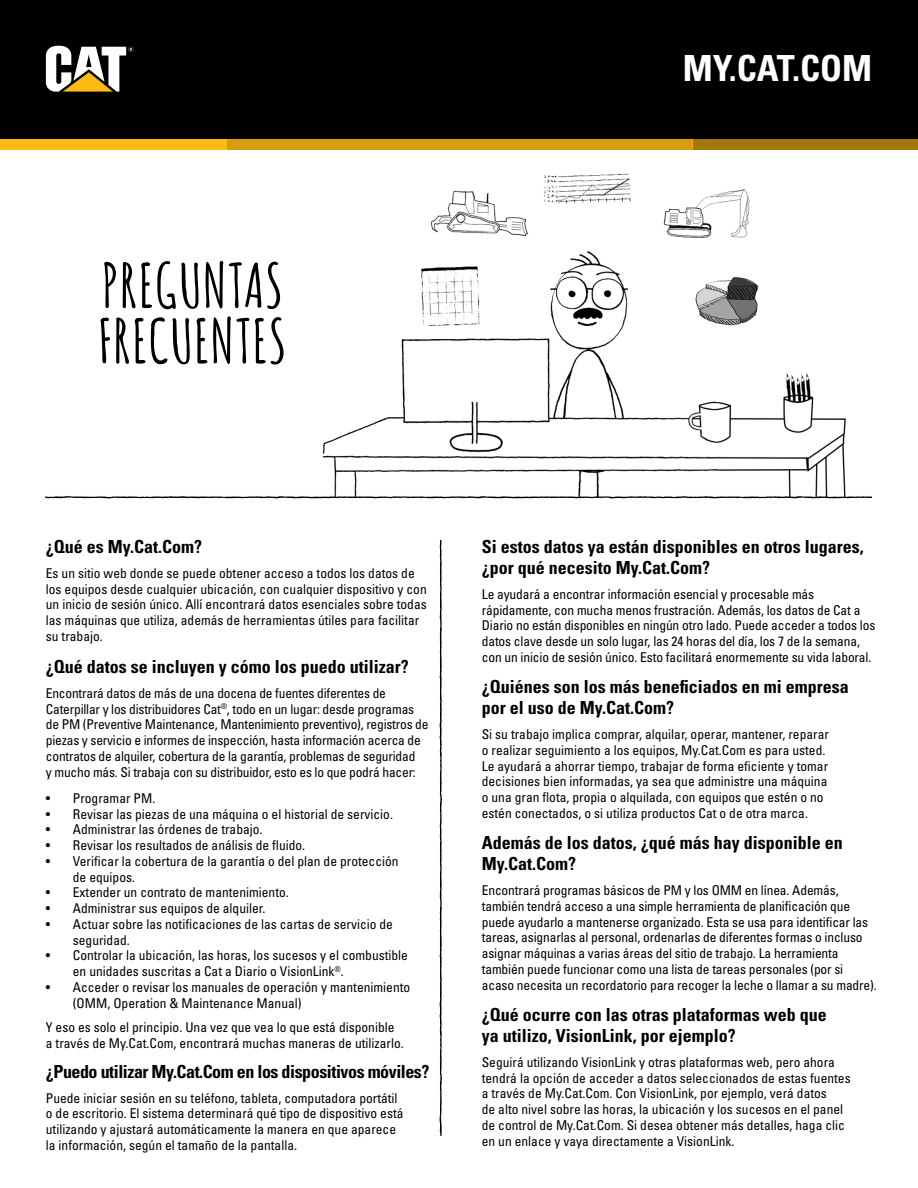
<style>
.page{position:relative;width:918px;height:1188px;background:#fff}
.page>*{position:absolute;margin:0;border:0;box-sizing:border-box;transform-origin:0 0}
.t1{font:700 60px/55.5px "Amatic";letter-spacing:.05em;color:#000}
.t2{font:700 condensed 36px "Univers LT Std";color:#fff}
.t3{font:700 condensed 18px/21px "Univers LT Std";color:#000}
.t4{font:700 condensed 18px "Univers LT Std";letter-spacing:-.025em;color:#000}
.t5{font:condensed 13.5px/15.8px "Univers LT Std";color:#000}
</style>
<div class="page">
<img style="left:45px;top:173px;width:801px;height:325px">
<div style="left:0;top:0;width:918px;height:150px;background:#000"></div>
<svg style="left:46px;top:46px;width:88px;height:46px"></svg>
<div style="left:693px;top:139px;width:225px;height:11px;background:#a3780b"></div>
<div style="left:0;top:139px;width:226px;height:11px;background:#fdba12"></div>
<div style="left:226px;top:139px;width:467px;height:11px;background:#d69d0f"></div>
<img style="left:439px;top:540px;width:4px;height:283px">
<img style="left:439px;top:823px;width:4px;height:312px">
<img style="left:46px;top:486px;width:826px;height:13px">
<img style="left:206px;top:486px;width:203px;height:13px">
<h2 class="t2" style="left:683px;top:46px;width:191px">MY.CAT.COM</h2>
<h1 class="t1" style="left:99px;top:256px;width:187px">PREGUNTAS<br>FRECUENTES</h1>
<h3 class="t3" style="left:46px;top:536px;width:158px">¿Qué es My.Cat.Com?</h3>
<p class="t5" style="left:46px;top:565px;width:382px">Es un sitio web donde se puede obtener acceso a todos los datos de los equipos desde cualquier ubicación, con cualquier dispositivo y con un inicio de sesión único. Allí encontrará datos esenciales sobre todas las máquinas que utiliza, además de herramientas útiles para facilitar su trabajo.</p>
<h3 class="t3" style="left:46px;top:656px;width:364px">¿Qué datos se incluyen y cómo los puedo utilizar?</h3>
<p class="t5" style="left:46px;top:685px;width:384px">Encontrará datos de más de una docena de fuentes diferentes de Caterpillar y los distribuidores Cat<sup>®</sup>, todo en un lugar: desde programas de PM (Preventive Maintenance, Mantenimiento preventivo), registros de piezas y servicio e informes de inspección, hasta información acerca de contratos de alquiler, cobertura de la garantía, problemas de seguridad<br>y mucho más. Si trabaja con su distribuidor, esto es lo que podrá hacer:</p>
<p class="t5" style="left:46px;top:790px;width:111px">• Programar PM.</p>
<p class="t5" style="left:46px;top:806px;width:349px">• Revisar las piezas de una máquina o el historial de servicio.</p>
<p class="t5" style="left:46px;top:821px;width:218px">• Administrar las órdenes de trabajo.</p>
<p class="t5" style="left:46px;top:837px;width:261px">• Revisar los resultados de análisis de fluido.</p>
<p class="t5" style="left:73px;top:853px;width:327px;text-indent:-27px">• Verificar la cobertura de la garantía o del plan de protección de equipos.</p>
<p class="t5" style="left:46px;top:884px;width:244px">• Extender un contrato de mantenimiento.</p>
<p class="t5" style="left:46px;top:900px;width:221px">• Administrar sus equipos de alquiler.</p>
<p class="t5" style="left:73px;top:916px;width:322px;text-indent:-27px">• Actuar sobre las notificaciones de las cartas de servicio de seguridad.</p>
<p class="t5" style="left:73px;top:947px;width:337px;text-indent:-27px">• Controlar la ubicación, las horas, los sucesos y el combustible en unidades suscritas a Cat a Diario o VisionLink<sup>®</sup>.</p>
<p class="t5" style="left:73px;top:979px;width:339px;line-height:16.2px;text-indent:-27px">• Acceder o revisar los manuales de operación y mantenimiento (OMM, Operation &amp; Maintenance Manual)</p>
<p class="t5" style="left:46px;top:1019px;width:359px;line-height:16.2px">Y eso es solo el principio. Una vez que vea lo que está disponible a través de My.Cat.Com, encontrará muchas maneras de utilizarlo.</p>
<h3 class="t4" style="left:46px;top:1060px;width:385px">¿Puedo utilizar My.Cat.Com en los dispositivos móviles?</h3>
<p class="t5" style="left:46px;top:1090px;width:359px">Puede iniciar sesión en su teléfono, tableta, computadora portátil o de escritorio. El sistema determinará qué tipo de dispositivo está utilizando y ajustará automáticamente la manera en que aparece la información, según el tamaño de la pantalla.</p>
<h3 class="t3" style="left:482px;top:536px;width:383px">Si estos datos ya están disponibles en otros lugares, ¿por qué necesito My.Cat.Com?</h3>
<p class="t5" style="left:482px;top:586px;width:395px">Le ayudará a encontrar información esencial y procesable más rápidamente, con mucha menos frustración. Además, los datos de Cat a Diario no están disponibles en ningún otro lado. Puede acceder a todos los datos clave desde un solo lugar, las 24 horas del día, los 7 de la semana, con un inicio de sesión único. Esto facilitará enormemente su vida laboral.</p>
<h3 class="t3" style="left:482px;top:676px;width:368px">¿Quiénes son los más beneficiados en mi empresa por el uso de My.Cat.Com?</h3>
<p class="t5" style="left:482px;top:726px;width:349px">Si su trabajo implica comprar, alquilar, operar, mantener, reparar o realizar seguimiento a los equipos, My.Cat.Com es para usted.<br>Le ayudará a ahorrar tiempo, trabajar de forma eficiente y tomar decisiones bien informadas, ya sea que administre una máquina o una gran flota, propia o alquilada, con equipos que estén o no estén conectados, o si utiliza productos Cat o de otra marca.</p>
<h3 class="t3" style="left:482px;top:832px;width:362px">Además de los datos, ¿qué más hay disponible en<br>My.Cat.Com?</h3>
<p class="t5" style="left:482px;top:882px;width:397px">Encontrará programas básicos de PM y los OMM en línea. Además, también tendrá acceso a una simple herramienta de planificación que puede ayudarlo a mantenerse organizado. Esta se usa para identificar las tareas, asignarlas al personal, ordenarlas de diferentes formas o incluso asignar máquinas a varias áreas del sitio de trabajo. La herramienta también puede funcionar como una lista de tareas personales (por si acaso necesita un recordatorio para recoger la leche o llamar a su madre).</p>
<h3 class="t3" style="left:482px;top:1004px;width:346px">¿Qué ocurre con las otras plataformas web que ya utilizo, VisionLink, por ejemplo?</h3>
<p class="t5" style="left:482px;top:1054px;width:370px">Seguirá utilizando VisionLink y otras plataformas web, pero ahora tendrá la opción de acceder a datos seleccionados de estas fuentes a través de My.Cat.Com. Con VisionLink, por ejemplo, verá datos<br>de alto nivel sobre las horas, la ubicación y los sucesos en el panel de control de My.Cat.Com. Si desea obtener más detalles, haga clic en un enlace y vaya directamente a VisionLink.</p>
</div>
